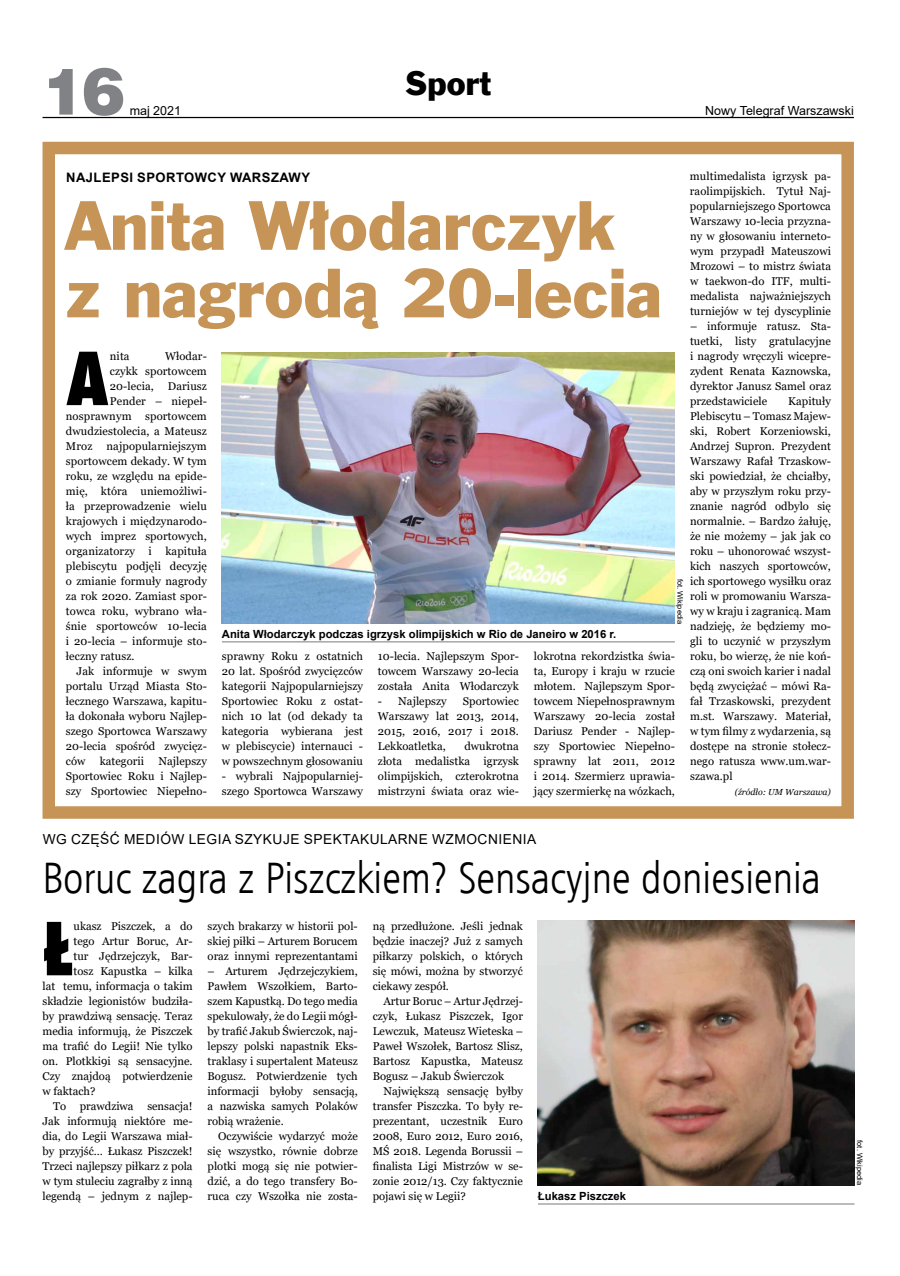
<style>
.page{position:relative;width:900px;height:1276px;background:#fff}
.page>*{position:absolute;margin:0;border:0;box-sizing:border-box;transform-origin:0 0}
.t1{font:800 70.88px "Fujiyama";color:#000}
.t2{font:65px "Swis 721 Blk EU";color:#808285}
.t3{font:63.75px/67.5px "Frank Goth EU";color:#c59456}
.t4{font:44px "Humnst 777 Lt Cn EU";color:#000}
.t5{font:31px "Frank Goth EU";color:#000}
.t6{font:13.75px "Arial";letter-spacing:.035em;color:#000}
.t7{font:700 13px "Arial";letter-spacing:.035em;color:#000}
.t8{font:12.5px "Arial";color:#000}
.t9{font:11.25px/15px "Georgia";letter-spacing:.005em;color:#000;text-align:justify}
.t10{font:700 11.25px "Arial";color:#000}
.t11{font:italic 8.75px "Georgia";color:#000}
.t12{font:7.5px "Arial";color:#000}
</style>
<div class="page">
<hr style="left:43px;top:117px;width:811px;height:1px;background:#000">
<div style="left:43px;top:142px;width:811px;height:677px;border:12px solid #c59456"></div>
<hr style="left:538px;top:1203px;width:317px;height:1px;background:#939598">
<img style="left:538px;top:920px;width:317px;height:265px">
<img style="left:222px;top:352px;width:453px;height:272px">
<hr style="left:222px;top:641px;width:453px;height:1px;background:#939598">
<h2 class="t2" style="left:43px;top:50px;width:84px">16</h2>
<h3 class="t5" style="left:405px;top:64px;width:88px">Sport</h3>
<p class="t8" style="left:130px;top:102px;width:53px">MAJ 2021</p>
<p class="t8" style="left:705px;top:102px;width:150px">NOWY TELEGRAF WARSZAWSKI</p>
<p class="t9" style="left:690px;top:169px;width:143px">multimedalista igrzysk pa&shy;raolimpijskich. Tytuł Naj&shy;popularniejszego Sportowca Warszawy 10-lecia przyzna&shy;ny w głosowaniu interneto&shy;wym przypadł Mateuszowi Mrozowi – to mistrz świata w taekwon-do ITF, multi&shy;medalista najważniejszych turniejów w tej dyscyplinie</p>
<p class="t9" style="left:690px;top:319px;width:143px">– informuje ratusz. Sta&shy;tuetki, listy gratulacyjne i nagrody wręczyli wicepre&shy;zydent Renata Kaznowska, dyrektor Janusz Samel oraz przedstawiciele</p>
<p class="t7" style="left:66px;top:168px;width:29px">Najlepsi</p>
<p class="t7" style="left:137px;top:168px;width:11px">sportowc</p>
<p class="t7" style="left:218px;top:168px;width:45px">y Warsz</p>
<p class="t7" style="left:279px;top:168px;width:32px">awy</p>
<h3 class="t3" style="left:66px;top:198px;width:597px">Anita Włodarczyk z nagrodą 20-lecia</h3>
<h1 class="t1" style="left:66px;top:331px;width:44px">A</h1>
<p class="t9" style="left:110px;top:349px;width:21px">nita</p>
<p class="t9" style="left:165px;top:349px;width:43px">Włodar-</p>
<p class="t9" style="left:110px;top:364px;width:99px">czykk sportowcem</p>
<p class="t9" style="left:110px;top:379px;width:99px">20-lecia, Dariusz</p>
<p class="t9" style="left:110px;top:394px;width:99px">Pender – niepeł-</p>
<p class="t9" style="left:66px;top:409px;width:142px">nosprawnym sportowcem</p>
<p class="t9" style="left:66px;top:424px;width:142px">dwudziestolecia, a Mateusz</p>
<p class="t9" style="left:66px;top:439px;width:28px">Mroz</p>
<p class="t9" style="left:690px;top:394px;width:143px;text-indent:98px">Kapituły Plebiscytu – Tomasz Majew&shy;ski, Robert Korzeniowski, Andrzej Supron. Prezydent Warszawy Rafał Trzaskow&shy;ski powiedział, że chciałby, aby w przyszłym roku przy&shy;znanie nagród odbylo się normalnie. – Bardzo żałuję, że nie możemy – jak jak co roku – uhonorować wszyst&shy;kich naszych sportowców, ich sportowego wysiłku oraz roli w promowaniu Warsza&shy;wy w kraju i zagranicą. Mam nadzieję, że będziemy mo&shy;gli to uczynić w przyszłym roku, bo wierzę, że nie koń&shy;czą oni swoich karier i nadal będą zwyciężać – mówi Ra&shy;fał Trzaskowski, prezydent m.st. Warszawy. Materiał, w tym filmy z wydarzenia, są dostępe na stronie stołecz&shy;nego ratusza www.um.war&shy;szawa.pl</p>
<p class="t11" style="left:735px;top:786px;width:98px">(źródło: UM Warszawa)</p>
<p class="t9" style="left:66px;top:439px;width:143px;text-indent:41px">najpopularniejszym sportowcem dekady. W tym roku, ze względu na epide&shy;mię, która uniemożliwi&shy;ła przeprowadzenie wielu krajowych i międzynarodo&shy;wych imprez sportowych, organizatorzy i kapituła plebiscytu podjęli decyzję o zmianie formuły nagrody za rok 2020. Zamiast spor&shy;towca roku, wybrano wła&shy;śnie sportowców 10-lecia i 20-lecia – informuje sto&shy;łeczny ratusz.</p>
<p class="t9" style="left:66px;top:664px;width:143px;text-indent:11px">Jak informuje w swym portalu Urząd Miasta Sto&shy;łecznego Warszawa, kapitu&shy;ła dokonała wyboru Najlep&shy;szego Sportowca Warszawy 20-lecia spośród zwycięz&shy;ców</p>
<p class="t12" style="left:685px;top:579px;width:47px;rotate:90deg">FOT. WIKIPEDIA</p>
<p class="t10" style="left:222px;top:626px;width:396px">Anita Włodarczyk podczas igrzysk olimpijskich w Rio de Janeiro w 2016 r.</p>
<p class="t9" style="left:534px;top:649px;width:143px">lokrotna rekordzistka świa&shy;ta, Europy i kraju w rzucie młotem. Najlepszym Spor&shy;towcem Niepełnosprawnym Warszawy 20-lecia został Dariusz Pender - Najlep&shy;szy Sportowiec Niepełno&shy;sprawny lat 2011, 2012 i 2014. Szermierz uprawia&shy;jący szermierkę na wózkach,</p>
<p class="t9" style="left:378px;top:649px;width:143px">10-lecia. Najlepszym Spor&shy;towcem Warszawy 20-lecia została Anita Włodarczyk</p>
<p class="t9" style="left:378px;top:694px;width:70px">- Najlepszy</p>
<p class="t9" style="left:222px;top:649px;width:142px">sprawny Roku z ostatnich 20 lat. Spośród zwycięzców kategorii Najpopularniejszy Sportowiec Roku z ostat&shy;nich 10 lat (od dekady ta kategoria wybierana jest w plebiscycie) internauci - w powszechnym głosowaniu</p>
<p class="t9" style="left:222px;top:769px;width:142px">- wybrali Najpopularniej&shy;szego Sportowca Warszawy</p>
<p class="t9" style="left:378px;top:694px;width:143px;text-indent:85px">Sportowiec Warszawy lat 2013, 2014, 2015, 2016, 2017 i 2018.<br>Lekkoatletka,</p>
<p class="t9" style="left:378px;top:739px;width:143px;text-indent:86px">dwukrotna złota medalistka igrzysk olimpijskich, czterokrotna mistrzyni świata oraz wie-</p>
<p class="t9" style="left:66px;top:754px;width:142px;text-indent:92px">Najlepszy Sportowiec Roku i Najlep&shy;szy Sportowiec Niepełno-</p>
<p class="t9" style="left:100px;top:754px;width:46px">kategorii</p>
<p class="t6" style="left:43px;top:829px;width:173px">WG CZĘŚĆ MEDI ÓW LEGIA</p>
<p class="t6" style="left:235px;top:829px;width:108px">SZYKUJE SPEKTAK</p>
<p class="t6" style="left:370px;top:829px;width:21px">ULARN</p>
<p class="t6" style="left:419px;top:829px;width:25px">E WZMOCNI</p>
<p class="t6" style="left:503px;top:829px;width:19px">ENIA</p>
<h3 class="t4" style="left:43px;top:850px;width:780px">Boruc zagra z Piszczkiem? Sensacyjne doniesienia</h3>
<h1 class="t1" style="left:43px;top:901px;width:33px">Ł</h1>
<p class="t9" style="left:74px;top:919px;width:121px">ukasz Piszczek, a do</p>
<p class="t9" style="left:373px;top:919px;width:152px">ną przedłużone. Jeśli jednak będzie inaczej? Już z samych piłkarzy polskich, o których się mówi, można by stworzyć ciekawy zespół.</p>
<p class="t9" style="left:373px;top:994px;width:152px;text-indent:11px">Artur Boruc – Artur Jędrzej&shy;czyk, Łukasz Piszczek, Igor Lewczuk, Mateusz Wieteska – Paweł Wszołek, Bartosz Slisz, Bartosz Kapustka, Mateusz Bogusz – Jakub Świerczok</p>
<p class="t9" style="left:373px;top:1084px;width:152px;text-indent:11px">Największą sensację byłby transfer Piszczka. To były re&shy;prezentant, uczestnik Euro 2008, Euro 2012, Euro 2016, MŚ 2018. Legenda Borussii – finalista Ligi Mistrzów w se&shy;zonie 2012/13. Czy faktycznie pojawi się w Legii?</p>
<p class="t9" style="left:208px;top:919px;width:152px">szych brakarzy w historii pol&shy;skiej piłki – Arturem Borucem oraz innymi reprezentantami</p>
<p class="t9" style="left:208px;top:964px;width:152px">– Arturem Jędrzejczykiem, Pawłem Wszołkiem, Barto&shy;szem Kapustką. Do tego media spekulowały, że do Legii mógł&shy;by trafić Jakub Świerczok, naj&shy;lepszy polski napastnik Eks&shy;traklasy i supertalent Mateusz Bogusz. Potwierdzenie tych informacji byłoby sensacją, a nazwiska samych Polaków robią wrażenie.</p>
<p class="t9" style="left:208px;top:1129px;width:152px;text-indent:11px">Oczywiście wydarzyć może się wszystko, równie dobrze plotki mogą się nie potwier&shy;dzić, a do tego transfery Bo&shy;ruca czy Wszołka nie zosta-</p>
<p class="t9" style="left:74px;top:934px;width:121px">tego Artur Boruc, Ar-</p>
<p class="t9" style="left:74px;top:949px;width:121px">tur Jędrzejczyk, Bar-</p>
<p class="t9" style="left:74px;top:964px;width:121px">tosz Kapustka – kilka</p>
<p class="t9" style="left:43px;top:979px;width:152px">lat temu, informacja o takim</p>
<p class="t9" style="left:43px;top:994px;width:152px">składzie legionistów budziła-</p>
<p class="t9" style="left:43px;top:1009px;width:152px">by prawdziwą sensację. Teraz</p>
<p class="t9" style="left:43px;top:1024px;width:152px">media informują, że Piszczek</p>
<p class="t9" style="left:43px;top:1039px;width:152px">ma trafić do Legii! Nie tylko</p>
<p class="t9" style="left:43px;top:1054px;width:152px">on. Plotkki9i są sensacyjne.</p>
<p class="t9" style="left:42px;top:1069px;width:152px">Czy znajdoą potwierdzenie</p>
<p class="t9" style="left:42px;top:1084px;width:54px">w faktach?</p>
<p class="t9" style="left:53px;top:1099px;width:141px">To prawdziwa sensacja!</p>
<p class="t9" style="left:42px;top:1114px;width:152px">Jak informują niektóre me-</p>
<p class="t9" style="left:42px;top:1129px;width:152px">dia, do Legii Warszawa miał-</p>
<p class="t9" style="left:42px;top:1144px;width:152px">by przyjść… Łukasz Piszczek!</p>
<p class="t9" style="left:43px;top:1159px;width:152px">Trzeci najlepszy piłkarz z pola</p>
<p class="t9" style="left:43px;top:1174px;width:152px">w tym stuleciu zagrałby z inną</p>
<p class="t9" style="left:42px;top:1189px;width:152px">legendą – jednym z najlep-</p>
<p class="t10" style="left:538px;top:1188px;width:90px">Łukasz Piszczek</p>
<p class="t12" style="left:865px;top:1140px;width:47px;rotate:90deg">FOT. WIKIPEDIA</p>
</div>
